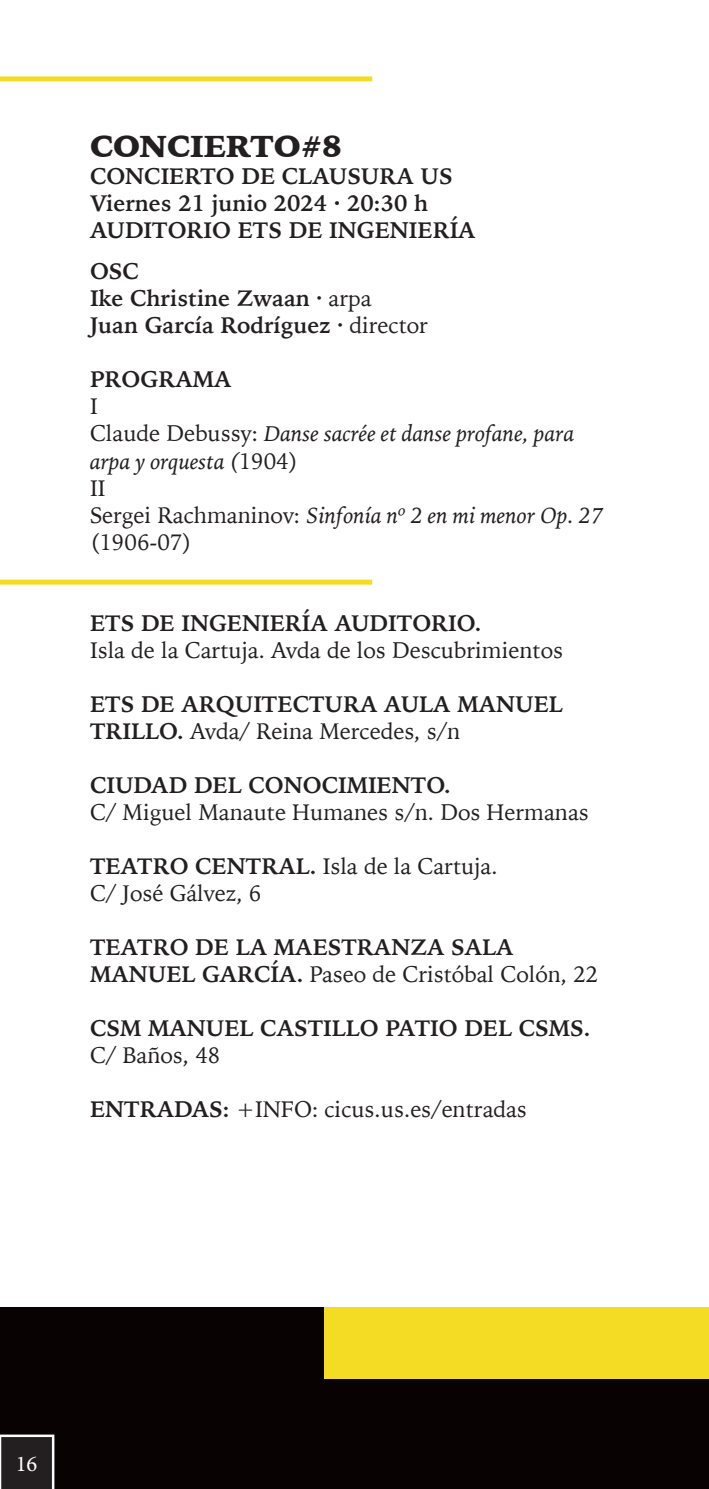
<style>
.page{position:relative;width:709px;height:1489px;background:#fff}
.page>*{position:absolute;margin:0;border:0;box-sizing:border-box;transform-origin:0 0}
.t1{font:900 30px "Iowan Old Style";color:#231f20}
.t2{font:700 22.5px/27px "Iowan Old Style";color:#231f20}
.t3{font:22.5px/27px "Iowan Old Style";color:#231f20}
.t4{font:italic 22.5px/27px "Iowan Old Style";color:#231f20}
.t5{font:22.5px "Minion Pro";color:#fff}
.s1{font-weight:400}
.s2{font-style:normal}
.s3{font-weight:700}
</style>
<div class="page">
<div style="left:0;top:1306px;width:709px;height:182px;background:#080302"></div>
<svg style="left:0;top:1434px;width:54px;height:54px;background:#393636"></svg>
<div style="left:0;top:76px;width:372px;height:5px;background:#f5dc24"></div>
<div style="left:0;top:579px;width:372px;height:5px;background:#f5dc24"></div>
<div style="left:325px;top:1306px;width:384px;height:72px;background:#f5dc24"></div>
<h1 class="t1" style="left:90px;top:126px;width:253px">CONCIERTO#8</h1>
<p class="t2" style="left:90px;top:162px;width:387px">CONCIERTO DE CLAUSURA US<br>Viernes 21 junio 2024 · 20:30 h<br>AUDITORIO ETS DE INGENIERÍA</p>
<p class="t2" style="left:90px;top:257px;width:339px">OSC<br>Ike Christine Zwaan <span class="s1">· arpa<br></span>Juan García Rodríguez <span class="s1">· director</span></p>
<p class="t2" style="left:90px;top:365px;width:143px">PROGRAMA</p>
<p class="t4" style="left:90px;top:392px;width:515px"><span class="s2">I<br>Claude Debussy:</span> Danse sacrée et danse profane, para arpa y orquesta (<span class="s2">1904)<br>II<br>Sergei Rachmaninov:</span> Sinfonía nº 2 en mi menor Op. 27 <span class="s2">(1906-07)</span></p>
<p class="t2" style="left:90px;top:608px;width:393px">ETS DE INGENIERÍA AUDITORIO.</p>
<p class="t3" style="left:90px;top:635px;width:474px">Isla de la Cartuja. Avda de los Descubrimientos</p>
<p class="t2" style="left:90px;top:689px;width:474px">ETS DE ARQUITECTURA AULA MANUEL<br>TRILLO. <span class="s1">Avda/ Reina Mercedes, s/n</span></p>
<p class="t2" style="left:90px;top:770px;width:362px">CIUDAD DEL CONOCIMIENTO.</p>
<p class="t3" style="left:90px;top:797px;width:500px">C/ Miguel Manaute Humanes s/n. Dos Hermanas</p>
<p class="t3" style="left:90px;top:851px;width:409px"><span class="s3">TEATRO CENTRAL.</span> Isla de la Cartuja.<br>C/ José Gálvez, 6</p>
<p class="t2" style="left:90px;top:932px;width:510px">TEATRO DE LA MAESTRANZA SALA<br>MANUEL GARCÍA. <span class="s1">Paseo de Cristóbal Colón, 22</span></p>
<p class="t2" style="left:90px;top:1013px;width:502px">CSM MANUEL CASTILLO PATIO DEL CSMS.</p>
<p class="t3" style="left:90px;top:1040px;width:132px">C/ Baños, 48</p>
<p class="t3" style="left:90px;top:1094px;width:438px"><span class="s3">ENTRADAS:</span> +INFO: cicus.us.es/entradas</p>
<p class="t5" style="left:16px;top:1448px;width:23px">16</p>
</div>
